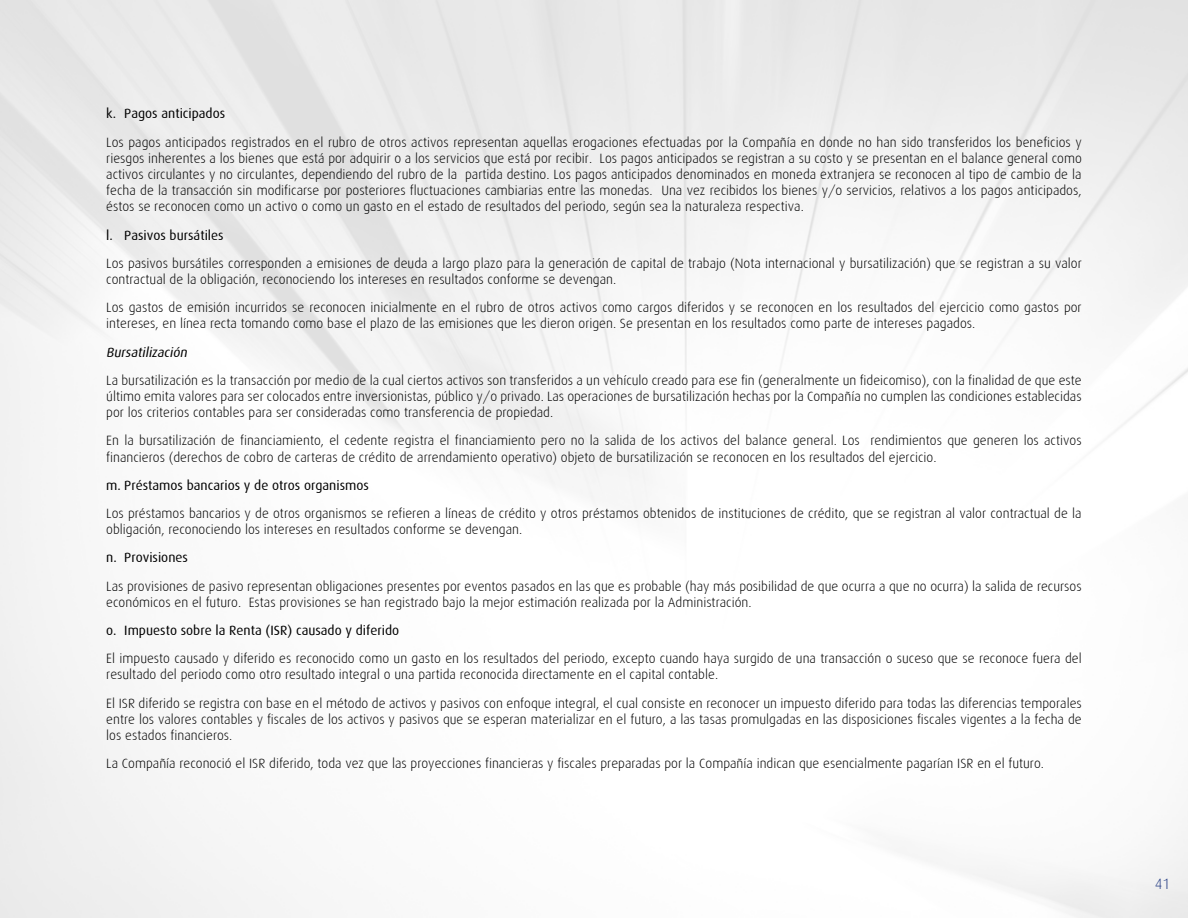
<style>
.page{position:relative;width:1188px;height:918px;background:#fff}
.page>*{position:absolute;margin:0;border:0;box-sizing:border-box;transform-origin:0 0}
.t1{font:300 15px "Dax";color:#243c83}
.t2{font:300 13.5px/16.2px "Dax";color:#000}
.t3{font:13.5px "Dax";color:#000}
.t4{font:italic 13.5px "Dax";color:#000}
</style>
<div class="page">
<p class="t3" style="left:106px;top:106px;width:120px">k. Pagos anticipados</p>
<p class="t2" style="left:106px;top:134px;width:977px;text-align:justify">Los pagos anticipados registrados en el rubro de otros activos representan aquellas erogaciones efectuadas por la Compañía en donde no han sido transferidos los beneficios y riesgos inherentes a los bienes que está por adquirir o a los servicios que está por recibir. Los pagos anticipados se registran a su costo y se presentan en el balance general como activos circulantes y no circulantes, dependiendo del rubro de la partida destino. Los pagos anticipados denominados en moneda extranjera se reconocen al tipo de cambio de la fecha de la transacción sin modificarse por posteriores fluctuaciones cambiarias entre las monedas. Una vez recibidos los bienes y/o servicios, relativos a los pagos anticipados, éstos se reconocen como un activo o como un gasto en el estado de resultados del periodo, según sea la naturaleza respectiva.</p>
<p class="t3" style="left:106px;top:227px;width:119px">l. Pasivos bursátiles</p>
<p class="t2" style="left:106px;top:255px;width:977px">Los pasivos bursátiles corresponden a emisiones de deuda a largo plazo para la generación de capital de trabajo (Nota internacional y bursatilización) que se registran a su valor contractual de la obligación, reconociendo los intereses en resultados conforme se devengan.</p>
<p class="t2" style="left:106px;top:300px;width:977px">Los gastos de emisión incurridos se reconocen inicialmente en el rubro de otros activos como cargos diferidos y se reconocen en los resultados del ejercicio como gastos por intereses, en línea recta tomando como base el plazo de las emisiones que les dieron origen. Se presentan en los resultados como parte de intereses pagados.</p>
<p class="t4" style="left:106px;top:344px;width:85px">Bursatilización</p>
<p class="t2" style="left:106px;top:372px;width:977px;text-align:justify">La bursatilización es la transacción por medio de la cual ciertos activos son transferidos a un vehículo creado para ese fin (generalmente un fideicomiso), con la finalidad de que este último emita valores para ser colocados entre inversionistas, público y/o privado. Las operaciones de bursatilización hechas por la Compañía no cumplen las condiciones establecidas por los criterios contables para ser consideradas como transferencia de propiedad.</p>
<p class="t2" style="left:106px;top:433px;width:977px">En la bursatilización de financiamiento, el cedente registra el financiamiento pero no la salida de los activos del balance general. Los rendimientos que generen los activos financieros (derechos de cobro de carteras de crédito de arrendamiento operativo) objeto de bursatilización se reconocen en los resultados del ejercicio.</p>
<p class="t3" style="left:106px;top:478px;width:264px">m. Préstamos bancarios y de otros organismos</p>
<p class="t2" style="left:106px;top:505px;width:977px">Los préstamos bancarios y de otros organismos se refieren a líneas de crédito y otros préstamos obtenidos de instituciones de crédito, que se registran al valor contractual de la obligación, reconociendo los intereses en resultados conforme se devengan.</p>
<p class="t3" style="left:106px;top:550px;width:83px">n. Provisiones</p>
<p class="t2" style="left:106px;top:578px;width:977px">Las provisiones de pasivo representan obligaciones presentes por eventos pasados en las que es probable (hay más posibilidad de que ocurra a que no ocurra) la salida de recursos económicos en el futuro. Estas provisiones se han registrado bajo la mejor estimación realizada por la Administración.</p>
<p class="t3" style="left:106px;top:623px;width:294px">o. Impuesto sobre la Renta (ISR) causado y diferido</p>
<p class="t2" style="left:106px;top:651px;width:977px">El impuesto causado y diferido es reconocido como un gasto en los resultados del periodo, excepto cuando haya surgido de una transacción o suceso que se reconoce fuera del resultado del periodo como otro resultado integral o una partida reconocida directamente en el capital contable.</p>
<p class="t2" style="left:106px;top:695px;width:977px;text-align:justify">El ISR diferido se registra con base en el método de activos y pasivos con enfoque integral, el cual consiste en reconocer un impuesto diferido para todas las diferencias temporales entre los valores contables y fiscales de los activos y pasivos que se esperan materializar en el futuro, a las tasas promulgadas en las disposiciones fiscales vigentes a la fecha de los estados financieros.</p>
<p class="t2" style="left:106px;top:756px;width:939px">La Compañía reconoció el ISR diferido, toda vez que las proyecciones financieras y fiscales preparadas por la Compañía indican que esencialmente pagarían ISR en el futuro.</p>
<p class="t1" style="left:1155px;top:875px;width:17px">41</p>
</div>
